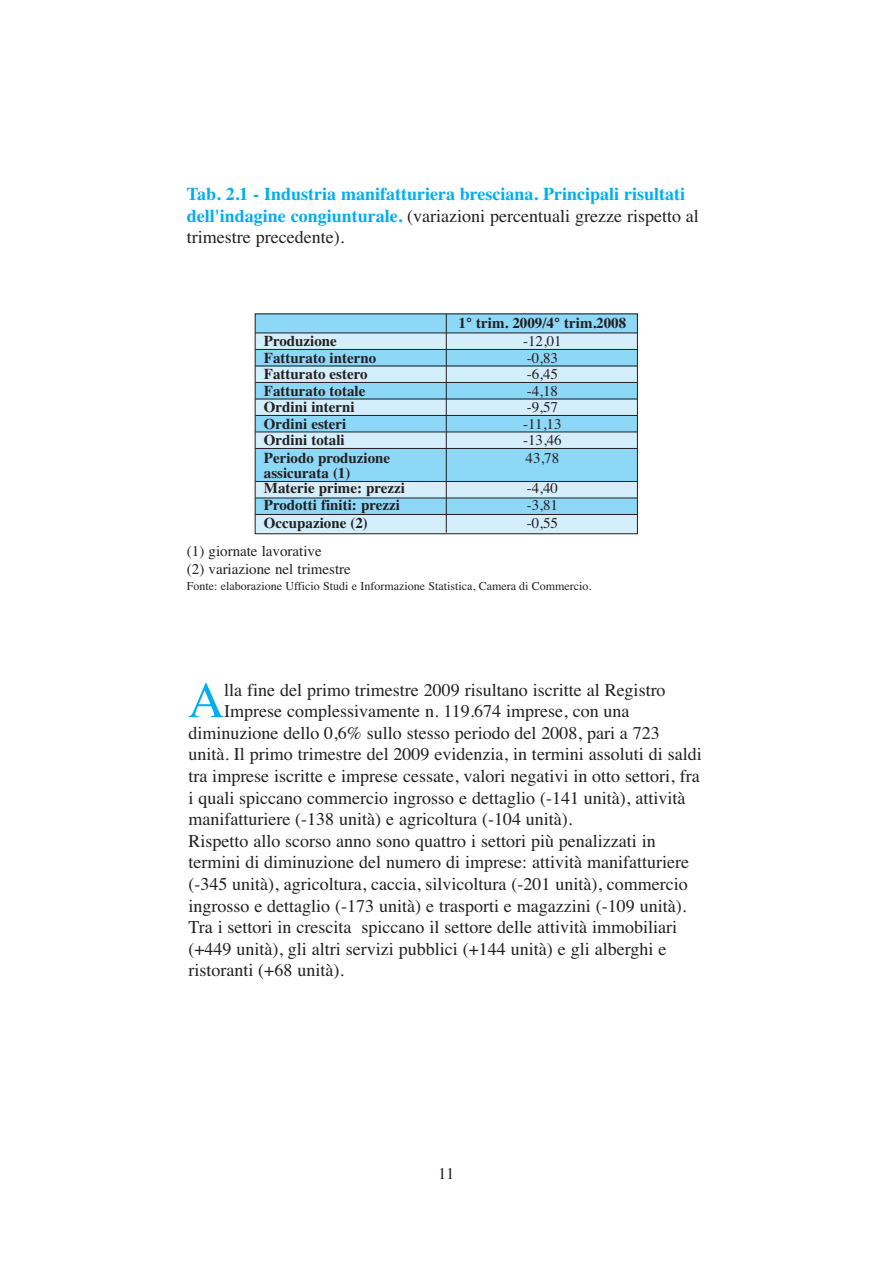
<style>
.page{position:relative;width:893px;height:1263px;background:#fff}
.page>*{position:absolute;margin:0;border:0;box-sizing:border-box;transform-origin:0 0}
.t1{font:50.55px "Times";color:#00aeef}
.t2{font:18px "Times";color:#231f20}
.t3{font:700 18px/21.6px "Times";color:#00aeef}
.t4{font:16.5px "Times";color:#231f20}
.t5{font:700 15px/15.8px "Times";color:#231f20}
.t6{font:15px/18px "Times";color:#231f20}
.t7{font:12px "Times";color:#231f20}
.s1{font-weight:400;color:#231f20}
</style>
<div class="page">
<div style="left:255px;top:314px;width:383px;height:19px;background:#8dd7f7"></div>
<div style="left:255px;top:333px;width:383px;height:19px;background:#d4effb"></div>
<div style="left:255px;top:349px;width:383px;height:18px;background:#8dd7f7"></div>
<div style="left:255px;top:367px;width:383px;height:15px;background:#d4effb"></div>
<div style="left:255px;top:383px;width:383px;height:17px;background:#8dd7f7"></div>
<div style="left:255px;top:400px;width:383px;height:16px;background:#d4effb"></div>
<div style="left:255px;top:416px;width:383px;height:17px;background:#8dd7f7"></div>
<div style="left:255px;top:433px;width:382px;height:16px;background:#d4effb"></div>
<div style="left:255px;top:449px;width:383px;height:33px;background:#8dd7f7"></div>
<div style="left:255px;top:481px;width:382px;height:17px;background:#d4effb"></div>
<div style="left:255px;top:498px;width:382px;height:16px;background:#8dd7f7"></div>
<div style="left:255px;top:515px;width:382px;height:18px;background:#d4effb"></div>
<hr style="left:255px;top:333px;width:382px;height:1px;background:#231f20">
<hr style="left:255px;top:349px;width:382px;height:1px;background:#231f20">
<hr style="left:255px;top:366px;width:382px;height:1px;background:#231f20">
<hr style="left:255px;top:382px;width:382px;height:1px;background:#231f20">
<hr style="left:255px;top:399px;width:382px;height:1px;background:#231f20">
<hr style="left:255px;top:415px;width:382px;height:1px;background:#231f20">
<hr style="left:255px;top:432px;width:382px;height:1px;background:#231f20">
<hr style="left:255px;top:448px;width:382px;height:1px;background:#231f20">
<hr style="left:255px;top:481px;width:382px;height:1px;background:#231f20">
<hr style="left:255px;top:498px;width:382px;height:1px;background:#231f20">
<hr style="left:255px;top:514px;width:382px;height:1px;background:#231f20">
<div style="left:255px;top:314px;width:383px;height:220px;border:1px solid #231f20"></div>
<hr style="left:446px;top:314px;width:1px;height:219px;background:#231f20">
<p class="t3" style="left:187px;top:185px;width:514px">Tab. 2.1 - Industria manifatturiera bresciana. Principali risultati dell'indagine congiunturale. <span class="s1">(variazioni percentuali grezze rispetto al trimestre precedente).</span></p>
<p class="t5" style="left:459px;top:317px;width:169px">1° trim. 2009/4° trim.2008</p>
<p class="t5" style="left:264px;top:335px;width:75px">Produzione</p>
<p class="t6" style="left:523px;top:334px;width:40px">-12,01</p>
<p class="t5" style="left:264px;top:351px;width:114px">Fatturato interno</p>
<p class="t6" style="left:527px;top:350px;width:33px">-0,83</p>
<p class="t5" style="left:264px;top:368px;width:105px">Fatturato estero</p>
<p class="t6" style="left:527px;top:367px;width:33px">-6,45</p>
<p class="t5" style="left:264px;top:384px;width:103px">Fatturato totale</p>
<p class="t6" style="left:527px;top:383px;width:33px">-4,18</p>
<p class="t5" style="left:264px;top:401px;width:92px">Ordini interni</p>
<p class="t6" style="left:527px;top:400px;width:33px">-9,57</p>
<p class="t5" style="left:264px;top:417px;width:84px">Ordini esteri</p>
<p class="t6" style="left:523px;top:416px;width:40px">-11,13</p>
<p class="t5" style="left:264px;top:434px;width:82px">Ordini totali</p>
<p class="t6" style="left:523px;top:433px;width:40px">-13,46</p>
<p class="t5" style="left:264px;top:451px;width:128px">Periodo produzione</p>
<p class="t6" style="left:525px;top:450px;width:35px">43,78</p>
<p class="t5" style="left:264px;top:466px;width:143px">assicurata (1)<br>Materie prime: prezzi</p>
<p class="t6" style="left:527px;top:481px;width:33px">-4,40</p>
<p class="t5" style="left:264px;top:498px;width:137px">Prodotti finiti: prezzi</p>
<p class="t6" style="left:527px;top:497px;width:33px">-3,81</p>
<p class="t5" style="left:264px;top:516px;width:106px">Occupazione (2)</p>
<p class="t6" style="left:527px;top:515px;width:33px">-0,55</p>
<p class="t6" style="left:187px;top:543px;width:165px">(1) giornate lavorative<br>(2) variazione nel trimestre</p>
<p class="t7" style="left:187px;top:581px;width:406px">Fonte: elaborazione Ufficio Studi e Informazione Statistica, Camera di Commercio.</p>
<h1 class="t1" style="left:188px;top:682px;width:38px">A</h1>
<p class="t2" style="left:224px;top:683px;width:443px">lla fine del primo trimestre 2009 risultano iscritte al Registro</p>
<p class="t2" style="left:224px;top:705px;width:407px">Imprese complessivamente n. 119.674 imprese, con una</p>
<p class="t2" style="left:188px;top:726px;width:473px">diminuzione dello 0,6% sullo stesso periodo del 2008, pari a 723</p>
<p class="t2" style="left:188px;top:748px;width:515px">unità. Il primo trimestre del 2009 evidenzia, in termini assoluti di saldi</p>
<p class="t2" style="left:188px;top:769px;width:513px">tra imprese iscritte e imprese cessate, valori negativi in otto settori, fra</p>
<p class="t2" style="left:188px;top:791px;width:498px">i quali spiccano commercio ingrosso e dettaglio (-141 unità), attività</p>
<p class="t2" style="left:188px;top:813px;width:386px">manifatturiere (-138 unità) e agricoltura (-104 unità).</p>
<p class="t2" style="left:188px;top:834px;width:469px">Rispetto allo scorso anno sono quattro i settori più penalizzati in</p>
<p class="t2" style="left:188px;top:856px;width:502px">termini di diminuzione del numero di imprese: attività manifatturiere</p>
<p class="t2" style="left:188px;top:877px;width:501px">(-345 unità), agricoltura, caccia, silvicoltura (-201 unità), commercio</p>
<p class="t2" style="left:188px;top:899px;width:499px">ingrosso e dettaglio (-173 unità) e trasporti e magazzini (-109 unità).</p>
<p class="t2" style="left:188px;top:921px;width:490px">Tra i settori in crescita spiccano il settore delle attività immobiliari</p>
<p class="t2" style="left:188px;top:942px;width:479px">(+449 unità), gli altri servizi pubblici (+144 unità) e gli alberghi e</p>
<p class="t2" style="left:188px;top:964px;width:157px">ristoranti (+68 unità).</p>
<p class="t4" style="left:438px;top:1168px;width:18px">11</p>
</div>
